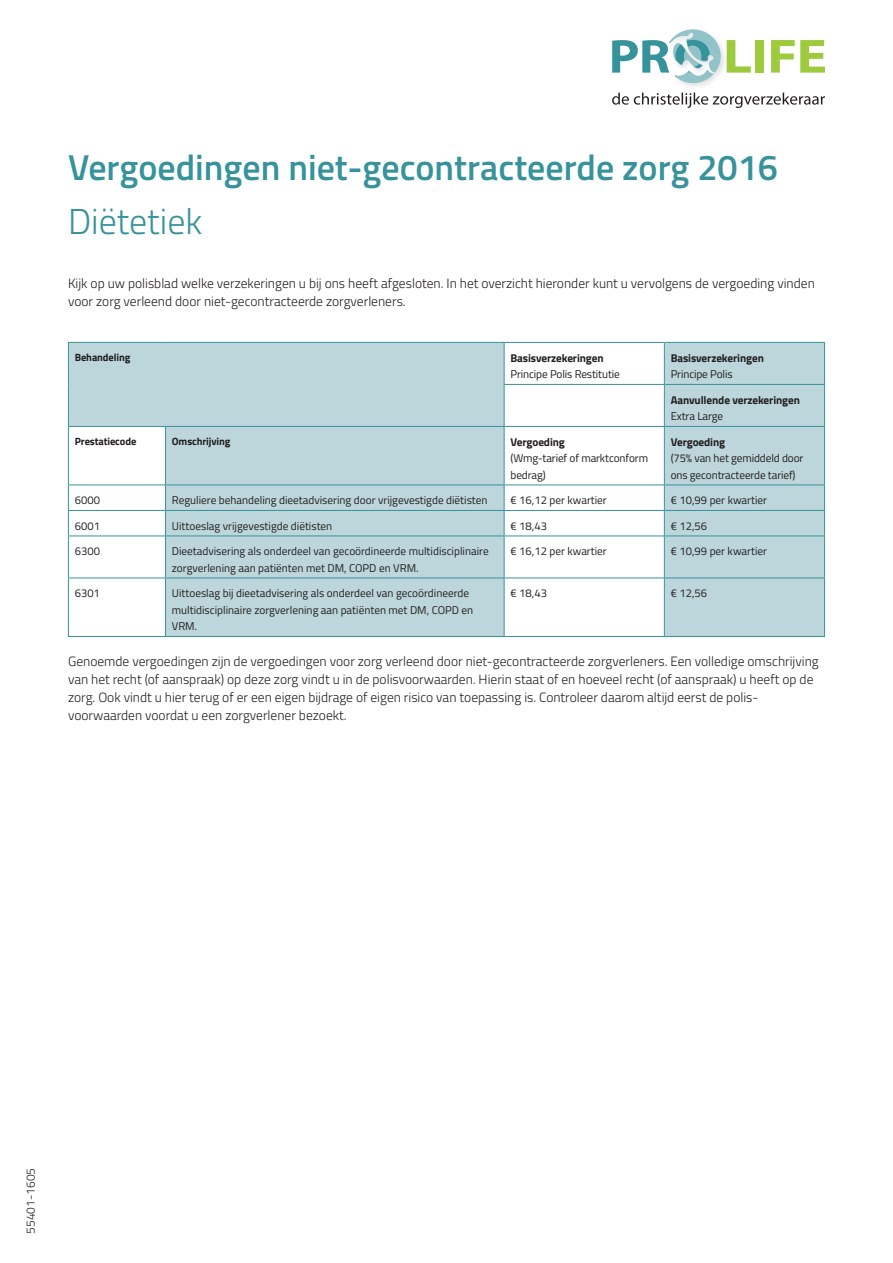
<style>
.page{position:relative;width:893px;height:1263px;background:#fff}
.page>*{position:absolute;margin:0;border:0;box-sizing:border-box;transform-origin:0 0}
.t1{font:600 36px "Titillium Web";color:#37939b}
.t2{font:300 36px "Titillium Web";color:#37939b}
.t3{font:300 13.5px/18px "Titillium Web";color:#231f20}
.t4{font:300 12px "Titillium Web";color:#231f20}
.t5{font:11.25px/16.5px "Titillium Web";color:#231f20}
.t6{font:700 11.25px "Titillium Web";letter-spacing:-.01em;color:#231f20}
.t7{font:700 10.5px "Titillium Web";letter-spacing:-.01em;color:#231f20}
</style>
<div class="page">
<svg style="left:69px;top:343px;width:755px;height:293px;background:#c2dade"></svg>
<svg style="left:505px;top:343px;width:159px;height:293px"></svg>
<hr style="left:68px;top:343px;width:1px;height:41px;background:#37939b">
<hr style="left:68px;top:342px;width:97px;height:1px;background:#37939b">
<hr style="left:165px;top:342px;width:339px;height:1px;background:#37939b">
<hr style="left:504px;top:343px;width:1px;height:41px;background:#37939b">
<hr style="left:504px;top:342px;width:160px;height:1px;background:#37939b">
<hr style="left:664px;top:343px;width:1px;height:41px;background:#37939b">
<hr style="left:664px;top:342px;width:161px;height:1px;background:#37939b">
<hr style="left:824px;top:343px;width:1px;height:41px;background:#37939b">
<hr style="left:68px;top:384px;width:1px;height:42px;background:#37939b">
<hr style="left:504px;top:385px;width:1px;height:41px;background:#37939b">
<hr style="left:504px;top:384px;width:160px;height:1px;background:#37939b">
<hr style="left:664px;top:385px;width:1px;height:41px;background:#37939b">
<hr style="left:664px;top:384px;width:161px;height:1px;background:#37939b">
<hr style="left:824px;top:385px;width:1px;height:41px;background:#37939b">
<hr style="left:68px;top:427px;width:1px;height:58px;background:#37939b">
<svg style="left:68px;top:486px;width:1px;height:50px"></svg>
<hr style="left:68px;top:536px;width:1px;height:42px;background:#37939b">
<hr style="left:68px;top:578px;width:1px;height:58px;background:#37939b">
<hr style="left:68px;top:426px;width:97px;height:1px;background:#37939b">
<hr style="left:68px;top:485px;width:97px;height:1px;background:#37939b">
<hr style="left:68px;top:510px;width:97px;height:1px;background:#37939b">
<hr style="left:68px;top:536px;width:97px;height:1px;background:#37939b">
<hr style="left:68px;top:578px;width:97px;height:1px;background:#37939b">
<hr style="left:68px;top:636px;width:97px;height:1px;background:#37939b">
<hr style="left:165px;top:427px;width:1px;height:58px;background:#37939b">
<svg style="left:165px;top:486px;width:1px;height:50px"></svg>
<hr style="left:165px;top:536px;width:1px;height:42px;background:#37939b">
<hr style="left:165px;top:578px;width:1px;height:58px;background:#37939b">
<hr style="left:165px;top:426px;width:339px;height:1px;background:#37939b">
<hr style="left:165px;top:485px;width:339px;height:1px;background:#37939b">
<hr style="left:165px;top:510px;width:339px;height:1px;background:#37939b">
<hr style="left:165px;top:536px;width:339px;height:1px;background:#37939b">
<hr style="left:165px;top:578px;width:339px;height:1px;background:#37939b">
<hr style="left:165px;top:636px;width:339px;height:1px;background:#37939b">
<hr style="left:504px;top:427px;width:1px;height:58px;background:#37939b">
<svg style="left:504px;top:486px;width:1px;height:50px"></svg>
<hr style="left:504px;top:536px;width:1px;height:42px;background:#37939b">
<hr style="left:504px;top:578px;width:1px;height:58px;background:#37939b">
<hr style="left:504px;top:426px;width:160px;height:1px;background:#37939b">
<hr style="left:504px;top:485px;width:160px;height:1px;background:#37939b">
<hr style="left:504px;top:510px;width:160px;height:1px;background:#37939b">
<hr style="left:504px;top:536px;width:160px;height:1px;background:#37939b">
<hr style="left:504px;top:578px;width:160px;height:1px;background:#37939b">
<hr style="left:504px;top:636px;width:160px;height:1px;background:#37939b">
<hr style="left:664px;top:427px;width:1px;height:58px;background:#37939b">
<svg style="left:664px;top:486px;width:1px;height:50px"></svg>
<hr style="left:664px;top:536px;width:1px;height:42px;background:#37939b">
<hr style="left:664px;top:578px;width:1px;height:58px;background:#37939b">
<hr style="left:664px;top:426px;width:161px;height:1px;background:#37939b">
<hr style="left:824px;top:427px;width:1px;height:58px;background:#37939b">
<svg style="left:824px;top:486px;width:1px;height:50px"></svg>
<hr style="left:824px;top:536px;width:1px;height:42px;background:#37939b">
<hr style="left:824px;top:578px;width:1px;height:58px;background:#37939b">
<hr style="left:664px;top:485px;width:161px;height:1px;background:#37939b">
<hr style="left:664px;top:510px;width:161px;height:1px;background:#37939b">
<hr style="left:664px;top:536px;width:161px;height:1px;background:#37939b">
<hr style="left:664px;top:578px;width:161px;height:1px;background:#37939b">
<hr style="left:664px;top:636px;width:161px;height:1px;background:#37939b">
<svg style="left:728px;top:40px;width:23px;height:33px"></svg>
<div style="left:755px;top:40px;width:9px;height:33px;background:#9ecb3d"></div>
<svg style="left:771px;top:40px;width:54px;height:33px"></svg>
<div style="left:667px;top:27px;width:61px;height:63px;background:#231f20;opacity:.25"></div>
<svg style="left:612px;top:29px;width:109px;height:55px"></svg>
<svg style="left:612px;top:93px;width:213px;height:15px"></svg>
<h1 class="t1" style="left:68px;top:140px;width:711px">Vergoedingen niet-gecontracteerde zorg 2016</h1>
<h1 class="t2" style="left:68px;top:195px;width:136px">Diëtetiek</h1>
<p class="t3" style="left:68px;top:274px;width:748px">Kijk op uw polisblad welke verzekeringen u bij ons heeft afgesloten. In het overzicht hieronder kunt u vervolgens de vergoeding vinden voor zorg verleend door niet-gecontracteerde zorgverleners.</p>
<p class="t7" style="left:75px;top:349px;width:57px">Behandeling</p>
<p class="t6" style="left:510px;top:349px;width:95px">Basisverzekeringen</p>
<p class="t5" style="left:510px;top:365px;width:111px">Principe Polis Restitutie</p>
<p class="t7" style="left:75px;top:433px;width:63px">Prestatiecode</p>
<p class="t7" style="left:172px;top:433px;width:60px">Omschrijving</p>
<p class="t6" style="left:510px;top:433px;width:56px">Vergoeding</p>
<p class="t5" style="left:510px;top:449px;width:139px">(Wmg-tarief of marktconform bedrag)</p>
<p class="t6" style="left:671px;top:349px;width:95px">Basisverzekeringen</p>
<p class="t5" style="left:671px;top:365px;width:63px">Principe Polis</p>
<p class="t6" style="left:671px;top:391px;width:131px">Aanvullende verzekeringen</p>
<p class="t5" style="left:671px;top:407px;width:54px">Extra Large</p>
<p class="t6" style="left:671px;top:433px;width:56px">Vergoeding</p>
<p class="t5" style="left:671px;top:449px;width:134px">(75% van het gemiddeld door ons gecontracteerde tarief)</p>
<p class="t5" style="left:75px;top:491px;width:27px">6000</p>
<p class="t5" style="left:172px;top:491px;width:317px">Reguliere behandeling dieetadvisering door vrijgevestigde diëtisten</p>
<p class="t5" style="left:510px;top:491px;width:98px">€ 16,12 per kwartier</p>
<p class="t5" style="left:671px;top:491px;width:98px">€ 10,99 per kwartier</p>
<p class="t5" style="left:75px;top:517px;width:27px">6001</p>
<p class="t5" style="left:172px;top:517px;width:162px">Uittoeslag vrijgevestigde diëtisten</p>
<p class="t5" style="left:510px;top:517px;width:38px">€ 18,43</p>
<p class="t5" style="left:671px;top:517px;width:38px">€ 12,56</p>
<p class="t5" style="left:75px;top:542px;width:27px">6300</p>
<p class="t5" style="left:172px;top:542px;width:318px">Dieetadvisering als onderdeel van gecoördineerde multidisciplinaire zorgverlening aan patiënten met DM, COPD en VRM.</p>
<p class="t5" style="left:510px;top:542px;width:98px">€ 16,12 per kwartier</p>
<p class="t5" style="left:671px;top:542px;width:98px">€ 10,99 per kwartier</p>
<p class="t5" style="left:75px;top:584px;width:27px">6301</p>
<p class="t5" style="left:172px;top:584px;width:303px">Uittoeslag bij dieetadvisering als onderdeel van gecoördineerde multidisciplinaire zorgverlening aan patiënten met DM, COPD en<br>VRM.</p>
<p class="t5" style="left:510px;top:584px;width:38px">€ 18,43</p>
<p class="t5" style="left:671px;top:584px;width:38px">€ 12,56</p>
<p class="t3" style="left:68px;top:652px;width:752px">Genoemde vergoedingen zijn de vergoedingen voor zorg verleend door niet-gecontracteerde zorgverleners. Een volledige omschrijving van het recht (of aanspraak) op deze zorg vindt u in de polisvoorwaarden. Hierin staat of en hoeveel recht (of aanspraak) u heeft op de zorg. Ook vindt u hier terug of er een eigen bijdrage of eigen risico van toepassing is. Controleer daarom altijd eerst de polis&shy;voorwaarden voordat u een zorgverlener bezoekt.</p>
<p class="t4" style="left:22px;top:1234px;width:67px;rotate:-90deg">55401-1605</p>
</div>
